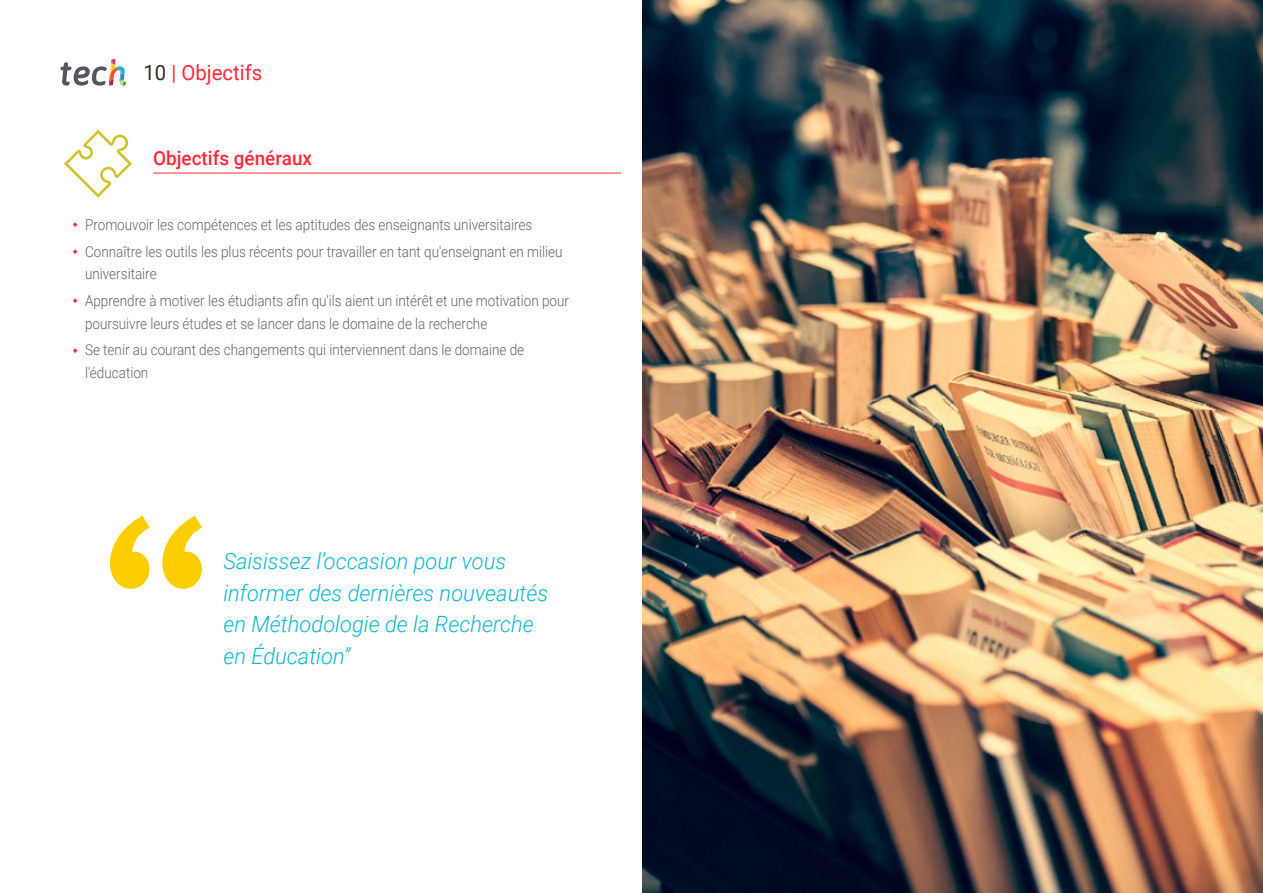
<style>
.page{position:relative;width:1263px;height:893px;background:#fff}
.page>*{position:absolute;margin:0;border:0;box-sizing:border-box;transform-origin:0 0}
.t1{font:italic 300 22.5px/31.5px "Roboto";color:#0fb6cf}
.t2{font:21px "Roboto";color:#ff293a}
.t3{font:500 19.5px "Roboto";color:#ff293a}
.t4{font:300 15px/26.7px "Roboto";color:#61646a;scale:.9 1}
.s1{color:#312e20}
.s2{color:#fc2a3b}
</style>
<div class="page">
<hr style="left:153px;top:173px;width:468px;height:1px;background:#ff293a">
<svg style="left:64px;top:130px;width:68px;height:68px"></svg>
<img style="left:642px;top:0;width:621px;height:893px">
<svg style="left:110px;top:516px;width:92px;height:73px"></svg>
<svg style="left:61px;top:59px;width:65px;height:27px"></svg>
<h2 class="t2" style="left:144px;top:57px;width:120px"><span class="s1">10</span> <span class="s2">|</span> Objectifs</h2>
<h3 class="t3" style="left:153px;top:144px;width:160px">Objectifs généraux</h3>
<p class="t4" style="left:85px;top:211px;width:532px">Promouvoir les compétences et les aptitudes des enseignants universitaires<br>Connaître les outils les plus récents pour travailler en tant qu'enseignant en milieu</p>
<p class="t4" style="left:85px;top:260px;width:539px">universitaire<br>Apprendre à motiver les étudiants afin qu'ils aient un intérêt et une motivation pour</p>
<p class="t4" style="left:85px;top:309px;width:489px">poursuivre leurs études et se lancer dans le domaine de la recherche<br>Se tenir au courant des changements qui interviennent dans le domaine de</p>
<p class="t4" style="left:85px;top:359px;width:72px">l'éducation</p>
<h1 class="t1" style="left:223px;top:544px;width:326px">Saisissez l’occasion pour vous informer des dernières nouveautés en Méthodologie de la Recherche en Éducation”</h1>
</div>
